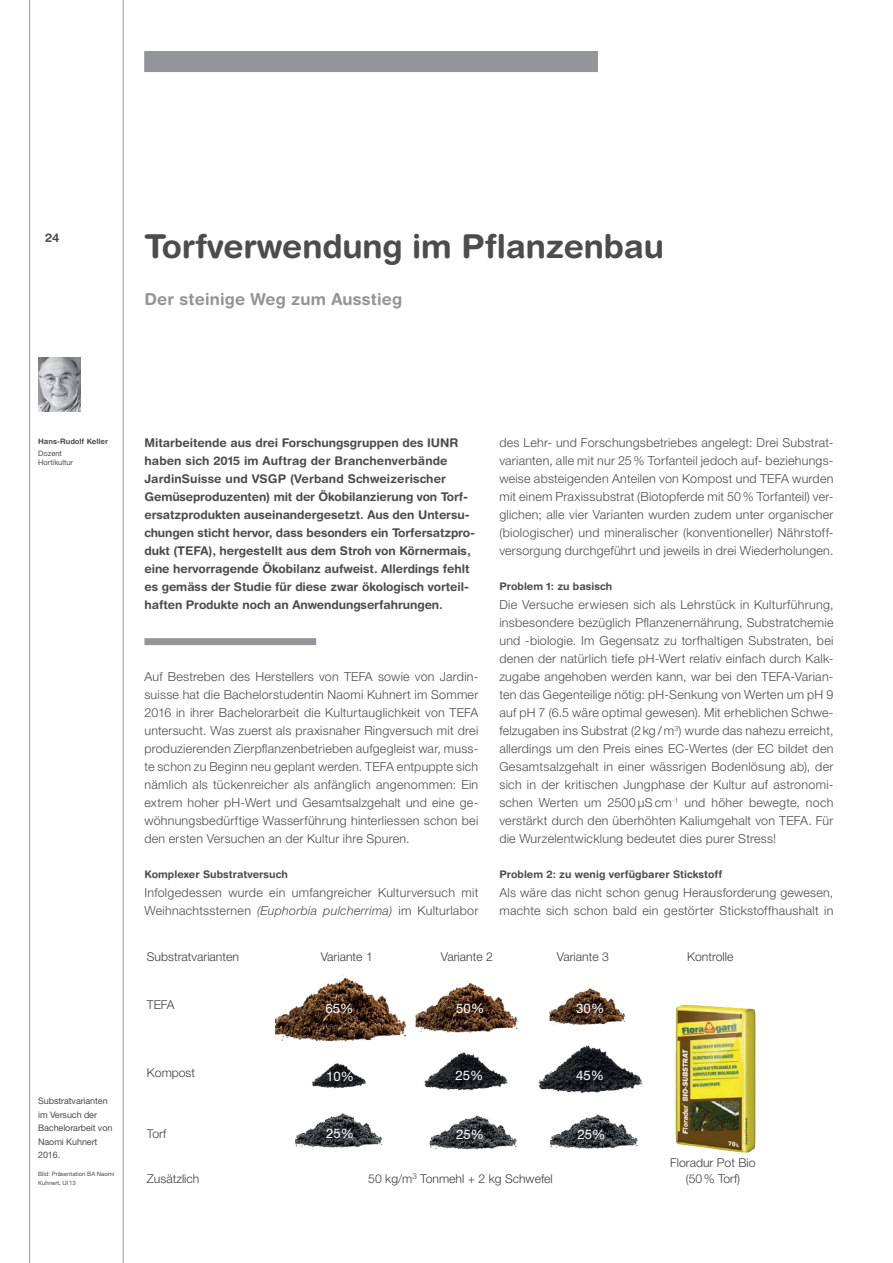
<style>
.page{position:relative;width:893px;height:1263px;background:#fff}
.page>*{position:absolute;margin:0;border:0;box-sizing:border-box;transform-origin:0 0}
.t1{font:700 33px "Helvetica Rounded LT Std";letter-spacing:-.005em;color:#4b4c4d}
.t2{font:700 16.5px "Helvetica Rounded LT Std";letter-spacing:.01em;color:#939598}
.t3{font:13.2px "Helvetica Neue LT Pro";color:#fff}
.t4{font:300 12.45px/18px "Helvetica Neue LT Pro";letter-spacing:.02em;color:#4b4c4d;text-align:justify}
.t5{font:300 12.15px "Helvetica Neue LT Pro";color:#3e3e3f}
.t6{font:700 12px/18px "Helvetica Rounded LT Std";letter-spacing:-.005em;color:#4b4c4d}
.t7{font:700 10.5px "Helvetica Rounded LT Std";letter-spacing:.005em;color:#4b4c4d}
.t8{font:9px/13.5px "Helvetica Neue LT Pro";letter-spacing:-.01em;color:#4b4c4d}
.t9{font:700 7.5px "Helvetica Rounded LT Std";color:#4b4c4d}
.t10{font:7.5px/9px "Helvetica Neue LT Pro";color:#4b4c4d}
.t11{font:6px/9px "Helvetica Neue LT Pro";color:#4b4c4d}
.s1{font-style:italic}
.s2{font-weight:400;font-size:12px}
</style>
<div class="page">
<div style="left:144px;top:638px;width:172px;height:7px;background:#939598"></div>
<img style="left:275px;top:975px;width:368px;height:174px">
<img style="left:675px;top:1004px;width:81px;height:149px">
<img style="left:38px;top:357px;width:43px;height:54px">
<hr style="left:29px;top:0;width:1px;height:1263px;background:#939598">
<hr style="left:123px;top:0;width:1px;height:1263px;background:#939598">
<div style="left:144px;top:51px;width:454px;height:21px;background:#939598"></div>
<p class="t6" style="left:45px;top:229px;width:16px">24</p>
<h1 class="t1" style="left:144px;top:226px;width:521px">Torfverwendung im Pflanzenbau</h1>
<h2 class="t2" style="left:144px;top:289px;width:259px">Der steinige Weg zum Ausstieg</h2>
<p class="t9" style="left:38px;top:436px;width:72px">Hans-Rudolf Keller</p>
<p class="t10" style="left:38px;top:448px;width:37px">Dozent<br>Hortikultur</p>
<p class="t8" style="left:38px;top:1094px;width:76px">Substratvarianten im Versuch der<br>Bachelorarbeit von<br>Naomi Kuhnert<br>2016.</p>
<p class="t11" style="left:38px;top:1169px;width:78px">Bild: Präsentation BA Naomi<br>Kuhnert, UI13</p>
<p class="t6" style="left:144px;top:434px;width:332px">Mitarbeitende aus drei Forschungsgruppen des IUNR haben sich 2015 im Auftrag der Branchenverbände JardinSuisse und VSGP (Verband Schweizerischer Gemüseproduzenten) mit der Ökobilanzierung von Torf&shy;ersatzprodukten auseinandergesetzt. Aus den Untersu&shy;chungen sticht hervor, dass besonders ein Torfersatzpro&shy;dukt (TEFA), hergestellt aus dem Stroh von Körnermais, eine hervorragende Ökobilanz aufweist. Allerdings fehlt es gemäss der Studie für diese zwar ökologisch vorteil&shy;haften Produkte noch an Anwendungserfahrungen.</p>
<p class="t4" style="left:144px;top:667px;width:335px">Auf Bestreben des Herstellers von TEFA sowie von Jardin&shy;suisse hat die Bachelorstudentin Naomi Kuhnert im Sommer 2016 in ihrer Bachelorarbeit die Kulturtauglichkeit von TEFA untersucht. Was zuerst als praxisnaher Ringversuch mit drei produzierenden Zierpflanzenbetrieben aufgegleist war, muss&shy;te schon zu Beginn neu geplant werden. TEFA entpuppte sich nämlich als tückenreicher als anfänglich angenommen: Ein extrem hoher pH-Wert und Gesamtsalzgehalt und eine ge&shy;wöhnungsbedürftige Wasserführung hinterliessen schon bei den ersten Versuchen an der Kultur ihre Spuren.</p>
<p class="t7" style="left:144px;top:867px;width:145px">Komplexer Substratversuch</p>
<p class="t4" style="left:144px;top:883px;width:335px">Infolgedessen wurde ein umfangreicher Kulturversuch mit<br>Weihnachtssternen <span class="s1">(Euphorbia pulcherrima)</span> im Kulturlabor</p>
<p class="t4" style="left:499px;top:433px;width:336px">des Lehr- und Forschungsbetriebes angelegt: Drei Substrat&shy;varianten, alle mit nur 25% Torfanteil jedoch auf- beziehungs&shy;weise absteigenden Anteilen von Kompost und TEFA wurden mit einem Praxissubstrat (Biotopferde mit 50% Torfanteil) ver&shy;glichen; alle vier Varianten wurden zudem unter organischer (biologischer) und mineralischer (konventioneller) Nährstoff&shy;versorgung durchgeführt und jeweils in drei Wiederholungen.</p>
<p class="t7" style="left:499px;top:579px;width:114px">Problem 1: zu basisch</p>
<p class="t4" style="left:499px;top:595px;width:336px">Die Versuche erwiesen sich als Lehrstück in Kulturführung, insbesondere bezüglich Pflanzenernährung, Substratchemie und -biologie. Im Gegensatz zu torfhaltigen Substraten, bei denen der natürlich tiefe pH-Wert relativ einfach durch Kalk&shy;zugabe angehoben werden kann, war bei den TEFA-Varian&shy;ten das Gegenteilige nötig: pH-Senkung von Werten um pH 9 auf pH 7 (6.5 wäre optimal gewesen). Mit erheblichen Schwe&shy;felzugaben ins Substrat (2kg <span class="s2">/</span> m<sup>3</sup>) wurde das nahezu erreicht, allerdings um den Preis eines EC-Wertes (der EC bildet den Gesamtsalzgehalt in einer wässrigen Bodenlösung ab), der sich in der kritischen Jungphase der Kultur auf astronomi&shy;schen Werten um 2500 μS cm<sup>-1</sup> und höher bewegte, noch verstärkt durch den überhöhten Kaliumgehalt von TEFA. Für die Wurzelentwicklung bedeutet dies purer Stress!</p>
<p class="t7" style="left:499px;top:867px;width:225px">Problem 2: zu wenig verfügbarer Stickstoff</p>
<p class="t4" style="left:499px;top:883px;width:336px">Als wäre das nicht schon genug Herausforderung gewesen, machte sich schon bald ein gestörter Stickstoffhaushalt in</p>
<p class="t5" style="left:147px;top:949px;width:94px">Substratvarianten</p>
<p class="t5" style="left:321px;top:949px;width:54px">Variante 1</p>
<p class="t5" style="left:441px;top:949px;width:54px">Variante 2</p>
<p class="t5" style="left:557px;top:949px;width:54px">Variante 3</p>
<p class="t5" style="left:687px;top:949px;width:48px">Kontrolle</p>
<p class="t5" style="left:147px;top:997px;width:29px">TEFA</p>
<p class="t3" style="left:325px;top:1000px;width:29px">65%</p>
<p class="t3" style="left:456px;top:1000px;width:29px">50%</p>
<p class="t3" style="left:576px;top:1000px;width:29px">30%</p>
<p class="t5" style="left:147px;top:1065px;width:50px">Kompost</p>
<p class="t5" style="left:147px;top:1126px;width:21px">Torf</p>
<p class="t3" style="left:326px;top:1068px;width:29px">10%</p>
<p class="t3" style="left:455px;top:1067px;width:29px">25%</p>
<p class="t3" style="left:576px;top:1067px;width:29px">45%</p>
<p class="t3" style="left:326px;top:1125px;width:29px">25%</p>
<p class="t3" style="left:456px;top:1126px;width:29px">25%</p>
<p class="t3" style="left:577px;top:1126px;width:29px">25%</p>
<p class="t5" style="left:670px;top:1155px;width:87px">Floradur Pot Bio</p>
<p class="t5" style="left:147px;top:1171px;width:54px">Zusätzlich</p>
<p class="t5" style="left:368px;top:1171px;width:186px">50 kg/m<sup>3</sup> Tonmehl + 2 kg Schwefel</p>
<p class="t5" style="left:686px;top:1171px;width:56px">(50% Torf)</p>
</div>
